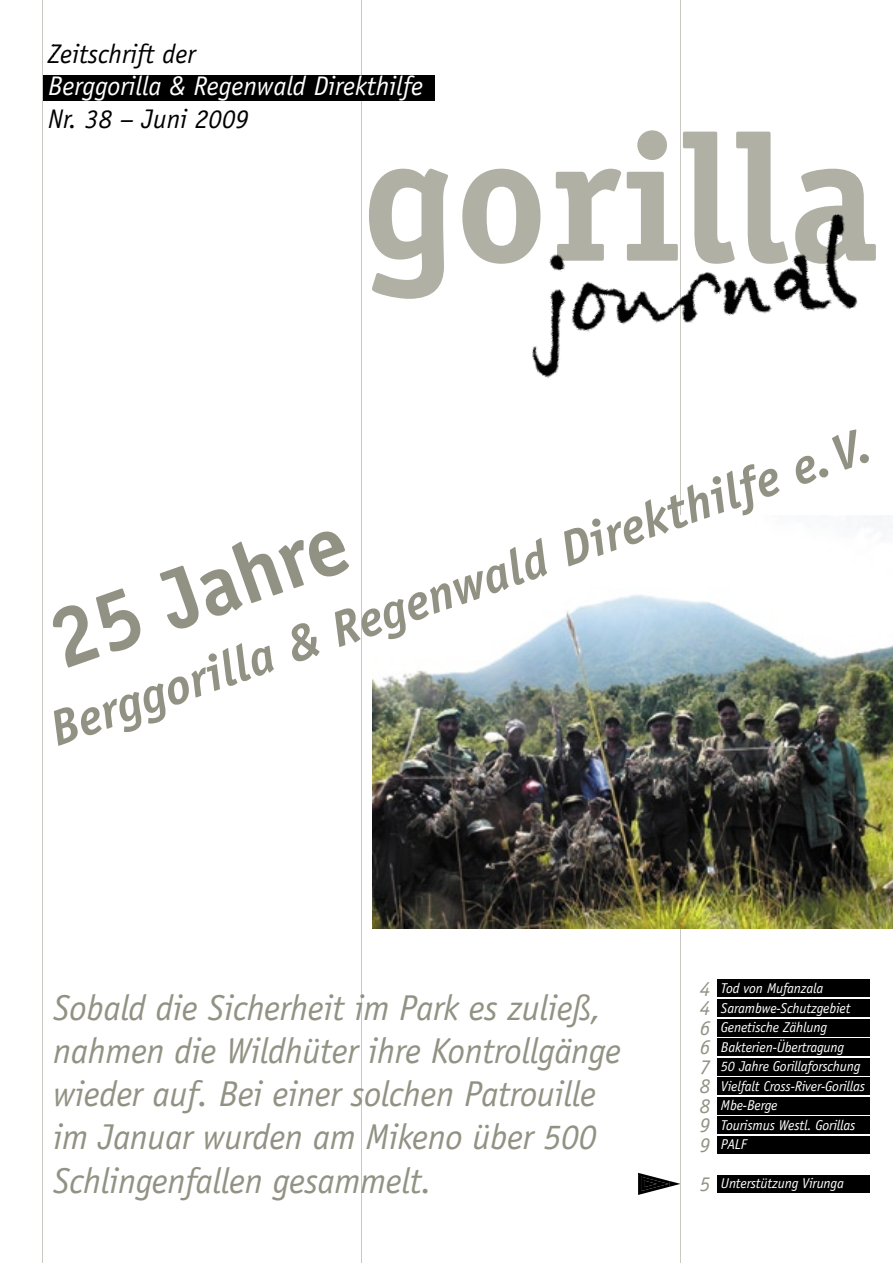
<style>
.page{position:relative;width:893px;height:1263px;background:#fff}
.page>*{position:absolute;margin:0;border:0;box-sizing:border-box;transform-origin:0 0}
.t1{font:700 180px "Officina Serif";color:#b0b0a5}
.t2{font:700 85.5px "Officina Sans";color:#929284}
.t3{font:italic 700 50.25px "Officina Sans";color:#929284}
.t4{font:italic 36px/43.2px "Officina Sans";letter-spacing:-.01em;color:#929284}
.t5{font:italic 27px "Officina Sans";color:#fff}
.t6{font:italic 27px "Officina Sans";color:#000}
.t7{font:italic 21px/19.5px "Officina Sans";color:#929284;text-align:justify}
.t8{font:italic 14.25px/19.5px "Officina Sans";letter-spacing:-.01em;color:#fff}
</style>
<div class="page">
<svg style="left:638px;top:1173px;width:42px;height:22px"></svg>
<div style="left:717px;top:1175px;width:152px;height:17px;background:#000"></div>
<div style="left:717px;top:980px;width:152px;height:17px;background:#000"></div>
<div style="left:717px;top:999px;width:152px;height:18px;background:#000"></div>
<div style="left:717px;top:1019px;width:152px;height:17px;background:#000"></div>
<div style="left:717px;top:1038px;width:152px;height:18px;background:#000"></div>
<div style="left:717px;top:1058px;width:152px;height:17px;background:#000"></div>
<div style="left:717px;top:1077px;width:152px;height:18px;background:#000"></div>
<div style="left:717px;top:1097px;width:152px;height:17px;background:#000"></div>
<div style="left:717px;top:1117px;width:152px;height:17px;background:#000"></div>
<div style="left:717px;top:1136px;width:152px;height:18px;background:#000"></div>
<hr style="left:680px;top:0;width:1px;height:1263px;background:#c9c8c3">
<hr style="left:361px;top:0;width:1px;height:1263px;background:#c9c8c3">
<div style="left:384px;top:75px;width:51px;height:26px;background:#000"></div>
<div style="left:362px;top:75px;width:22px;height:26px;background:#000"></div>
<div style="left:53px;top:75px;width:298px;height:26px;background:#000"></div>
<div style="left:351px;top:75px;width:10px;height:26px;background:#000"></div>
<div style="left:43px;top:75px;width:10px;height:26px;background:#000"></div>
<svg style="left:361px;top:75px;width:1px;height:26px"></svg>
<hr style="left:42px;top:0;width:1px;height:1263px;background:#c9c8c3">
<img style="left:532px;top:214px;width:326px;height:164px">
<img style="left:372px;top:515px;width:521px;height:413px">
<h3 class="t6" style="left:48px;top:38px;width:149px">Zeitschrift der</h3>
<h3 class="t5" style="left:48px;top:71px;width:377px">Berggorilla &amp; Regenwald Direkthilfe</h3>
<h3 class="t6" style="left:48px;top:103px;width:202px">Nr. 38 – Juni 2009</h3>
<h1 class="t1" style="left:361px;top:87px;width:518px">gorilla</h1>
<h3 class="t3" style="left:41px;top:699px;width:867px;rotate:-19deg">Berggorilla &amp; Regenwald Direkthilfe e.V.</h3>
<h2 class="t2" style="left:34px;top:591px;width:312px;rotate:-19deg">25 Jahre</h2>
<h3 class="t4" style="left:53px;top:986px;width:570px">Sobald die Sicherheit im Park es zuließ, nahmen die Wildhüter ihre Kontrollgänge wieder auf. Bei einer solchen Patrouille im Januar wurden am Mikeno über 500<br>Schlingenfallen gesammelt.</h3>
<h3 class="t7" style="left:700px;top:979px;width:12px">4<br>4<br>6<br>6<br>7<br>8<br>8<br>9<br>9</h3>
<h3 class="t7" style="left:700px;top:1174px;width:12px">5</h3>
<p class="t8" style="left:721px;top:978px;width:146px">Tod von Mufanzala<br>Sarambwe-Schutzgebiet<br>Genetische Zählung<br>Bakterien-Übertragung<br>50 Jahre Gorillaforschung<br>Vielfalt Cross-River-Gorillas<br>Mbe-Berge<br>Tourismus Westl. Gorillas<br>PALF</p>
<p class="t8" style="left:721px;top:1173px;width:124px">Unterstützung Virunga</p>
</div>
